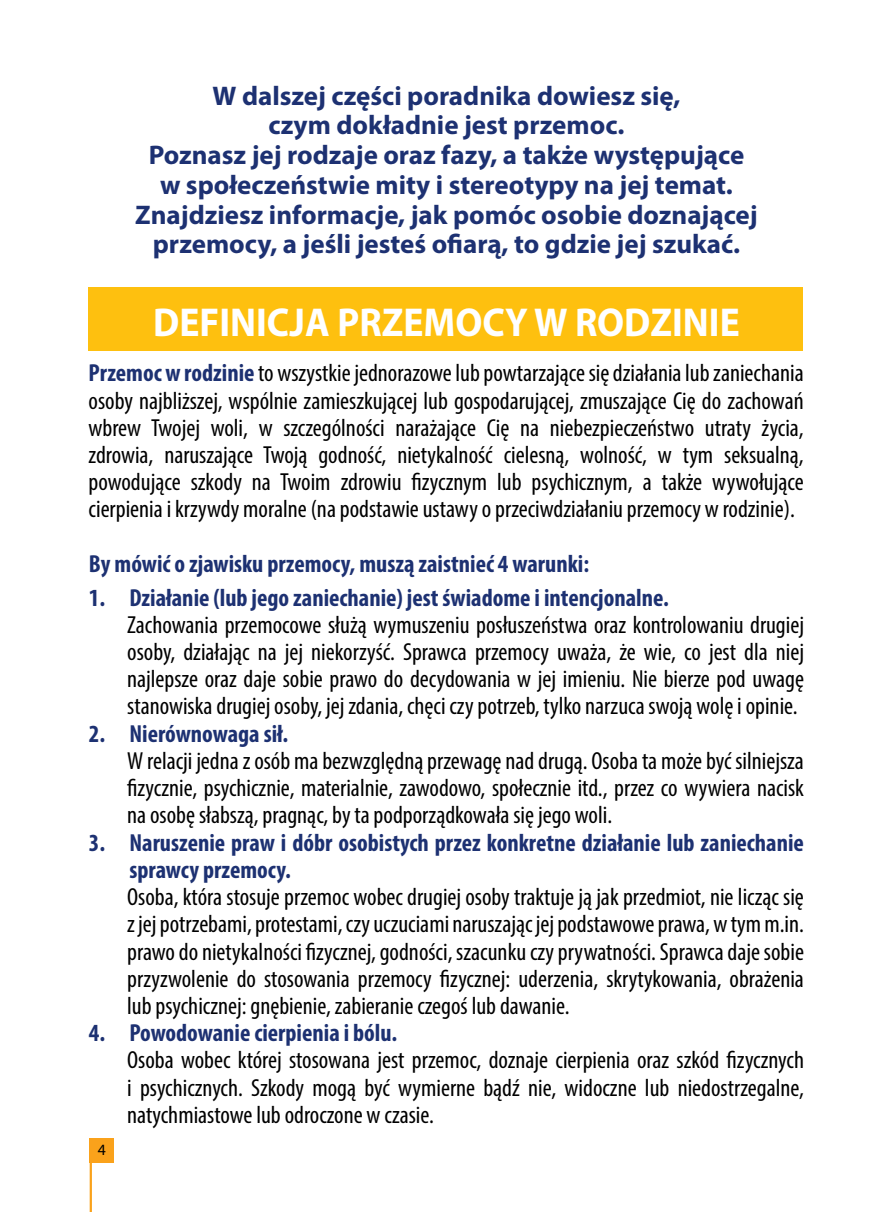
<style>
.page{position:relative;width:893px;height:1212px;background:#fff}
.page>*{position:absolute;margin:0;border:0;box-sizing:border-box;transform-origin:0 0}
.t1{font:700 40.5px "Myriad Pro";color:#fff;scale:.93 1}
.t2{font:700 27px/29.7px "Myriad Pro";color:#1d3172;text-align:center}
.t3{font:condensed 24.75px/27.2px "Myriad Pro";color:#000;text-align:justify}
.t4{font:700 condensed 24.75px/27.2px "Myriad Pro";color:#1d3172}
.t5{font:15.75px "Myriad Pro";color:#000}
.s1{font-weight:700;color:#1d3172}
</style>
<div class="page">
<div style="left:90px;top:1138px;width:24px;height:25px;background:#faa21b"></div>
<hr style="left:90px;top:1153px;width:2px;height:59px;background:#faa21b">
<div style="left:89px;top:287px;width:714px;height:64px;background:#fec00f"></div>
<p class="t2" style="left:135px;top:80px;width:624px">W dalszej części poradnika dowiesz się,<br>czym dokładnie jest przemoc.<br>Poznasz jej rodzaje oraz fazy, a także występujące w społeczeństwie mity i stereotypy na jej temat.<br>Znajdziesz informacje, jak pomóc osobie doznającej przemocy, a jeśli jesteś ofiarą, to gdzie jej szukać.</p>
<h1 class="t1" style="left:153px;top:296px;width:632px">DEFINICJA PRZEMOCY W RODZINIE</h1>
<p class="t3" style="left:89px;top:359px;width:717px"><span class="s1">Przemoc w rodzinie</span> to wszystkie jednorazowe lub powtarzające się działania lub zaniechania osoby najbliższej, wspólnie zamieszkującej lub gospodarującej, zmuszające Cię do zachowań wbrew Twojej woli, w szczególności narażające Cię na niebezpieczeństwo utraty życia, zdrowia, naruszające Twoją godność, nietykalność cielesną, wolność, w tym seksualną, powodujące szkody na Twoim zdrowiu fizycznym lub psychicznym, a także wywołujące cierpienia i krzywdy moralne (na podstawie ustawy o przeciwdziałaniu przemocy w rodzinie).</p>
<p class="t4" style="left:89px;top:549px;width:502px">By mówić o zjawisku przemocy, muszą zaistnieć 4 warunki:</p>
<p class="t4" style="left:89px;top:583px;width:581px">1. Działanie (lub jego zaniechanie) jest świadome i intencjonalne.</p>
<p class="t3" style="left:127px;top:611px;width:678px">Zachowania przemocowe służą wymuszeniu posłuszeństwa oraz kontrolowaniu drugiej osoby, działając na jej niekorzyść. Sprawca przemocy uważa, że wie, co jest dla niej najlepsze oraz daje sobie prawo do decydowania w jej imieniu. Nie bierze pod uwagę stanowiska drugiej osoby, jej zdania, chęci czy potrzeb, tylko narzuca swoją wolę i opinie.</p>
<p class="t4" style="left:89px;top:719px;width:201px">2. Nierównowaga sił.</p>
<p class="t3" style="left:127px;top:747px;width:678px">W relacji jedna z osób ma bezwzględną przewagę nad drugą. Osoba ta może być silniejsza fizycznie, psychicznie, materialnie, zawodowo, społecznie itd., przez co wywiera nacisk na osobę słabszą, pragnąc, by ta podporządkowała się jego woli.</p>
<p class="t4" style="left:129px;top:828px;width:676px;text-indent:-40px">3. Naruszenie praw i dóbr osobistych przez konkretne działanie lub zaniechanie sprawcy przemocy.</p>
<p class="t3" style="left:127px;top:883px;width:678px">Osoba, która stosuje przemoc wobec drugiej osoby traktuje ją jak przedmiot, nie licząc się z jej potrzebami, protestami, czy uczuciami naruszając jej podstawowe prawa, w tym m.in. prawo do nietykalności fizycznej, godności, szacunku czy prywatności. Sprawca daje sobie przyzwolenie do stosowania przemocy fizycznej: uderzenia, skrytykowania, obrażenia lub psychicznej: gnębienie, zabieranie czegoś lub dawanie.</p>
<p class="t4" style="left:89px;top:1019px;width:310px">4. Powodowanie cierpienia i bólu.</p>
<p class="t3" style="left:127px;top:1046px;width:678px">Osoba wobec której stosowana jest przemoc, doznaje cierpienia oraz szkód fizycznych i psychicznych. Szkody mogą być wymierne bądź nie, widoczne lub niedostrzegalne, natychmiastowe lub odroczone w czasie.</p>
<p class="t5" style="left:98px;top:1140px;width:10px">4</p>
</div>
